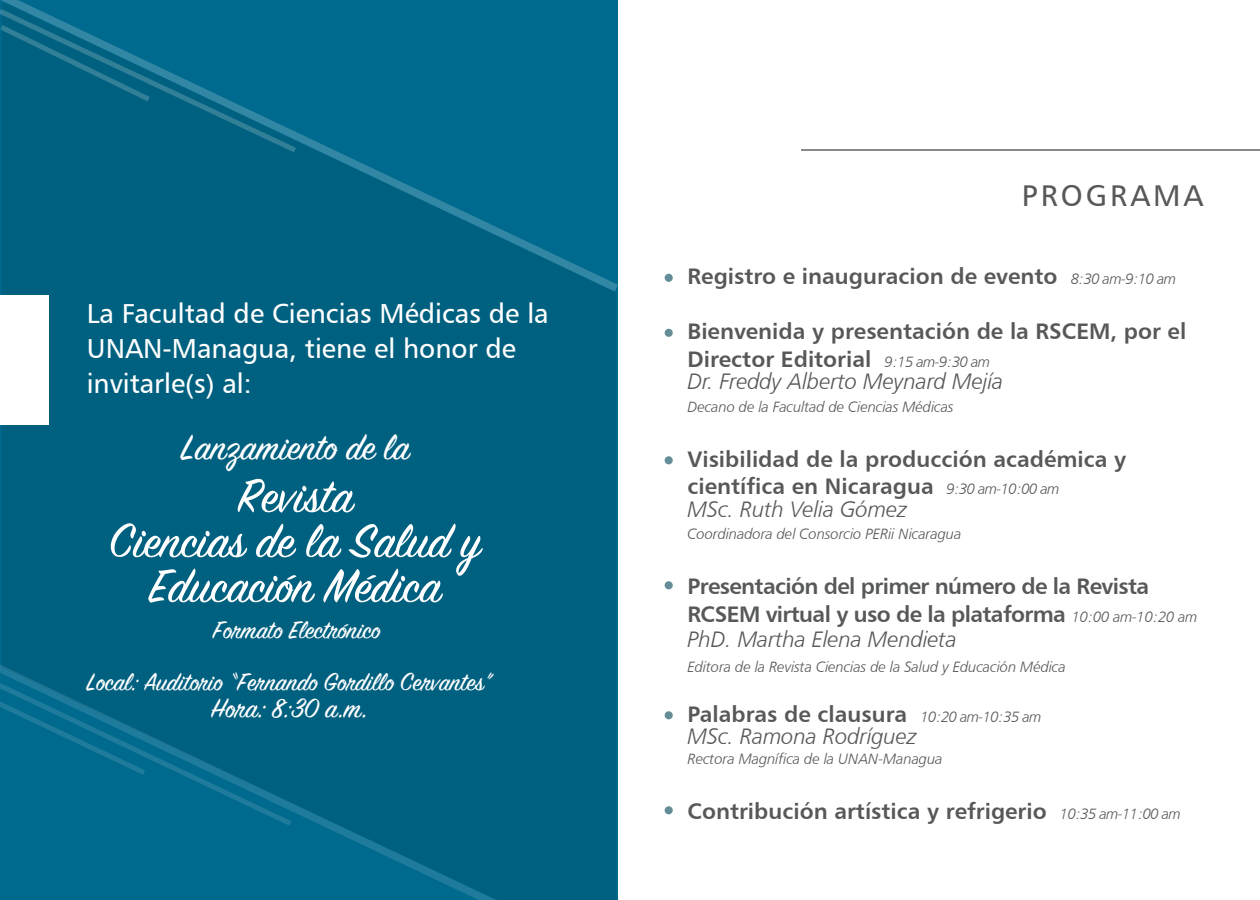
<style>
.page{position:relative;width:1260px;height:900px;background:#fff}
.page>*{position:absolute;margin:0;border:0;box-sizing:border-box;transform-origin:0 0}
.t1{font:52.5px/45px "Sign Painter House Script";color:#fff;text-align:center}
.t2{font:40px "Sign Painter House Script";color:#fff}
.t3{font:30px "Sign Painter House Script";color:#fff}
.t4{font:30px "Humanist 777 BT Roman B";letter-spacing:.1em;color:#57585a}
.t5{font:27.5px/35px "Humanist 777 BT Roman B";color:#fff}
.t6{font:27.5px "Sign Painter House Script";color:#fff}
.t7{font:22.5px/27.5px "Humanist 777 BT Bold B";color:#57585a}
.t8{font:22.5px "Humanist 777 BT Light Italic B";letter-spacing:-.01em;color:#57585a}
.t9{font:22.5px/27.5px "Humanist 777 BT Bold B";letter-spacing:-.03em;color:#57585a}
.t10{font:15px "Humanist 777 BT Light Italic B";letter-spacing:-.01em;color:#57585a}
.s1{font-family:"Humanist 777 BT Light Italic B";font-size:15px}
</style>
<div class="page">
<svg style="left:1px;top:3px;width:615px;height:897px;background:#006282"></svg>
<svg style="left:0;top:9px;width:296px;height:143px;background:#056788"></svg>
<svg style="left:0;top:664px;width:610px;height:236px;background:#006384"></svg>
<svg style="left:0;top:682px;width:291px;height:144px;background:#03688a"></svg>
<hr style="left:801px;top:149px;width:459px;height:2px;background:#87898c">
<div style="left:0;top:295px;width:48px;height:129px;background:#fff"></div>
<div style="left:665px;top:274px;width:8px;height:8px;background:#648d98;border-radius:50%"></div>
<div style="left:665px;top:329px;width:8px;height:8px;background:#648d98;border-radius:50%"></div>
<div style="left:665px;top:456px;width:8px;height:8px;background:#648d98;border-radius:50%"></div>
<div style="left:665px;top:581px;width:8px;height:8px;background:#648d98;border-radius:50%"></div>
<div style="left:665px;top:711px;width:8px;height:8px;background:#648d98;border-radius:50%"></div>
<div style="left:665px;top:806px;width:8px;height:8px;background:#648d98;border-radius:50%"></div>
<p class="t5" style="left:87px;top:296px;width:464px">La Facultad de Ciencias Médicas de la<br>UNAN-Managua, tiene el honor de invitarle(s) al:</p>
<h2 class="t2" style="left:181px;top:428px;width:230px">Lanzamiento de la</h2>
<h1 class="t1" style="left:109px;top:479px;width:374px">Revista<br>Ciencias de la Salud y<br>Educación Médica</h1>
<p class="t6" style="left:213px;top:617px;width:169px">Formato Electrónico</p>
<p class="t6" style="left:86px;top:669px;width:408px">Local: Auditorio “Fernando Gordillo Cervantes”</p>
<h3 class="t3" style="left:211px;top:694px;width:158px">Hora: 8:30 a.m.</h3>
<h3 class="t4" style="left:1022px;top:177px;width:183px">PROGRAMA</h3>
<p class="t7" style="left:688px;top:262px;width:490px">Registro e inauguracion de evento <span class="s1">8:30 am-9:10 am</span></p>
<p class="t7" style="left:688px;top:317px;width:500px">Bienvenida y presentación de la RSCEM, por el<br>Director Editorial <span class="s1">9:15 am-9:30 am</span></p>
<p class="t8" style="left:688px;top:368px;width:317px">Dr. Freddy Alberto Meynard Mejía</p>
<p class="t10" style="left:688px;top:397px;width:268px">Decano de la Facultad de Ciencias Médicas</p>
<p class="t7" style="left:688px;top:445px;width:440px">Visibilidad de la producción académica y científica en Nicaragua <span class="s1">9:30 am-10:00 am</span></p>
<p class="t8" style="left:688px;top:495px;width:221px">MSc. Ruth Velia Gómez</p>
<p class="t10" style="left:688px;top:525px;width:275px">Coordinadora del Consorcio PERii Nicaragua</p>
<p class="t9" style="left:688px;top:572px;width:511px">Presentación del primer número de la Revista<br>RCSEM virtual y uso de la plataforma <span class="s1">10:00 am-10:20 am</span></p>
<p class="t8" style="left:688px;top:625px;width:271px">PhD. Martha Elena Mendieta</p>
<p class="t10" style="left:688px;top:657px;width:380px">Editora de la Revista Ciencias de la Salud y Educación Médica</p>
<p class="t7" style="left:688px;top:700px;width:355px">Palabras de clausura <span class="s1">10:20 am-10:35 am</span></p>
<p class="t8" style="left:688px;top:723px;width:231px">MSc. Ramona Rodríguez</p>
<p class="t10" style="left:688px;top:750px;width:257px">Rectora Magnífica de la UNAN-Managua</p>
<p class="t7" style="left:688px;top:797px;width:495px">Contribución artística y refrigerio <span class="s1">10:35 am-11:00 am</span></p>
</div>
